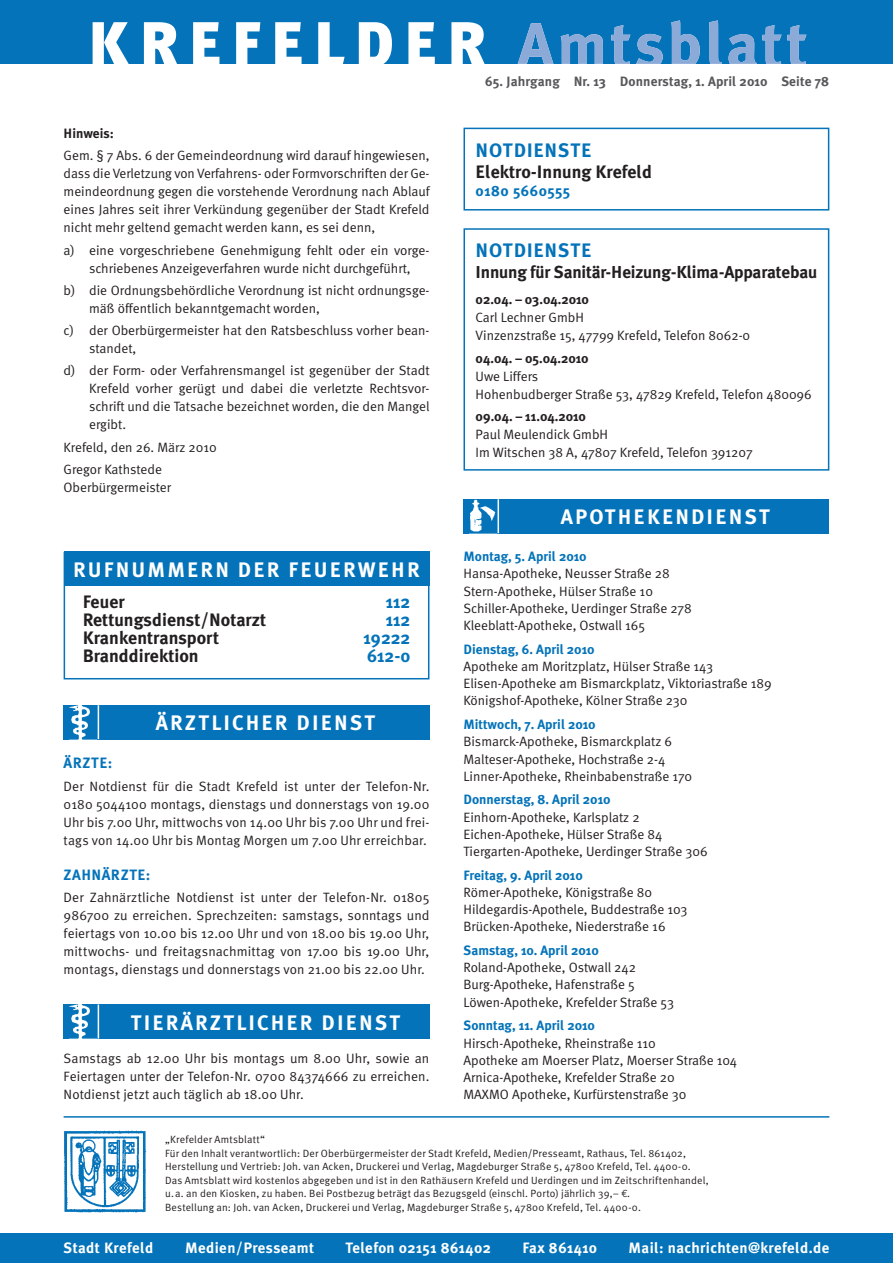
<style>
.page{position:relative;width:893px;height:1263px;background:#fff}
.page>*{position:absolute;margin:0;border:0;box-sizing:border-box;transform-origin:0 0}
.t1{font:700 21px "Meta Plus";letter-spacing:.1em;color:#fff}
.t2{font:700 19.5px "Meta Plus";letter-spacing:.04em;color:#0473b9}
.t3{font:700 18px "Meta Plus";color:#231f20}
.t4{font:700 18px "Meta Plus";color:#0473b9}
.t5{font:700 17.25px "Meta Plus";letter-spacing:-.01em;color:#231f20}
.t6{font:700 15px "Meta Plus";letter-spacing:.025em;color:#fff}
.t7{font:700 15px "Meta Plus";letter-spacing:.035em;color:#0473b9}
.t8{font:13.5px/18px "Meta Normal";color:#231f20}
.t9{font:700 13.5px "Meta Plus";color:#0473b9}
.t10{font:700 13.5px "Meta Plus";color:#231f20}
.t11{font:700 13.5px "Meta Plus";letter-spacing:.01em;color:#57585a}
.t12{font:10.5px/13.5px "Meta Normal";letter-spacing:.015em;color:#231f20}
.s1{font-family:"Euro Mono"}
</style>
<div class="page">
<div style="left:0;top:0;width:892px;height:64px;background:#0473b9"></div>
<svg style="left:93px;top:22px;width:392px;height:42px"></svg>
<svg style="left:517px;top:20px;width:289px;height:44px"></svg>
<div style="left:0;top:1233px;width:892px;height:30px;background:#0473b9"></div>
<img style="left:64px;top:1131px;width:82px;height:82px">
<svg style="left:63px;top:551px;width:767px;height:567px"></svg>
<div style="left:64px;top:552px;width:365px;height:34px;background:#0473b9"></div>
<div style="left:64px;top:1005px;width:365px;height:34px;background:#0473b9"></div>
<hr style="left:98px;top:1005px;width:1px;height:34px;background:#fff">
<img style="left:69px;top:1005px;width:28px;height:34px">
<div style="left:64px;top:705px;width:365px;height:34px;background:#0473b9"></div>
<hr style="left:98px;top:705px;width:1px;height:34px;background:#fff">
<img style="left:69px;top:705px;width:21px;height:34px">
<div style="left:463px;top:499px;width:366px;height:34px;background:#0473b9"></div>
<hr style="left:497px;top:499px;width:2px;height:34px;background:#fff">
<img style="left:470px;top:499px;width:26px;height:33px">
<div style="left:463px;top:128px;width:366px;height:83px;border:2px solid #0473b9"></div>
<div style="left:463px;top:228px;width:366px;height:243px;border:2px solid #0473b9"></div>
<p class="t10" style="left:64px;top:128px;width:52px">Hinweis:</p>
<p class="t8" style="left:64px;top:148px;width:367px;text-align:justify">Gem. § 7 Abs. 6 der Gemeindeordnung wird darauf hingewiesen, dass die Verletzung von Verfahrens- oder Formvorschriften der Ge&shy;meindeordnung gegen die vorstehende Verordnung nach Ablauf eines Jahres seit ihrer Verkündung gegenüber der Stadt Krefeld nicht mehr geltend gemacht werden kann, es sei denn,</p>
<p class="t8" style="left:64px;top:242px;width:367px;text-align:center">a) eine vorgeschriebene Genehmigung fehlt oder ein vorge&shy;schriebenes Anzeigeverfahren wurde nicht durchgeführt,</p>
<p class="t8" style="left:89px;top:282px;width:342px;text-indent:-26px">b) die Ordnungsbehördliche Verordnung ist nicht ordnungsge&shy;mäß öffentlich bekanntgemacht worden,</p>
<p class="t8" style="left:89px;top:322px;width:342px;text-indent:-26px">c) der Oberbürgermeister hat den Ratsbeschluss vorher bean&shy;standet,</p>
<p class="t8" style="left:89px;top:363px;width:342px;text-align:justify;text-indent:-26px">d) der Form- oder Verfahrensmangel ist gegenüber der Stadt Krefeld vorher gerügt und dabei die verletzte Rechtsvor&shy;schrift und die Tatsache bezeichnet worden, die den Mangel ergibt.</p>
<p class="t8" style="left:64px;top:437px;width:155px;line-height:22.2px">Krefeld, den 26. März 2010<br>Gregor Kathstede</p>
<p class="t8" style="left:64px;top:479px;width:109px">Oberbürgermeister</p>
<h1 class="t1" style="left:73px;top:561px;width:348px">RUFNUMMERN DER FEUERWEHR</h1>
<h3 class="t3" style="left:83px;top:595px;width:44px">Feuer</h3>
<h3 class="t4" style="left:386px;top:595px;width:26px">112</h3>
<h3 class="t3" style="left:83px;top:613px;width:185px">Rettungsdienst/Notarzt</h3>
<h3 class="t4" style="left:386px;top:613px;width:26px">112</h3>
<h3 class="t3" style="left:83px;top:631px;width:138px">Krankentransport</h3>
<h3 class="t4" style="left:363px;top:631px;width:48px">19222</h3>
<h3 class="t3" style="left:83px;top:649px;width:117px">Branddirektion</h3>
<h3 class="t4" style="left:367px;top:649px;width:45px">612-0</h3>
<h1 class="t1" style="left:156px;top:714px;width:221px">ÄRZTLICHER DIENST</h1>
<p class="t7" style="left:64px;top:757px;width:50px">ÄRZTE:</p>
<p class="t8" style="left:64px;top:778px;width:367px;text-align:justify">Der Notdienst für die Stadt Krefeld ist unter der Telefon-Nr.<br>0180 5044100 montags, dienstags und donnerstags von 19.00<br>Uhr bis 7.00 Uhr, mittwochs von 14.00 Uhr bis 7.00 Uhr und frei&shy;tags von 14.00 Uhr bis Montag Morgen um 7.00 Uhr erreichbar.</p>
<p class="t7" style="left:64px;top:868px;width:88px">ZAHNÄRZTE:</p>
<p class="t8" style="left:64px;top:889px;width:367px;text-align:justify">Der Zahnärztliche Notdienst ist unter der Telefon-Nr. 01805<br>986700 zu erreichen. Sprechzeiten: samstags, sonntags und feiertags von 10.00 bis 12.00 Uhr und von 18.00 bis 19.00 Uhr, mittwochs- und freitagsnachmittag von 17.00 bis 19.00 Uhr, montags, dienstags und donnerstags von 21.00 bis 22.00 Uhr.</p>
<h1 class="t1" style="left:131px;top:1014px;width:271px">TIERÄRZTLICHER DIENST</h1>
<p class="t8" style="left:64px;top:1051px;width:367px;text-align:justify">Samstags ab 12.00 Uhr bis montags um 8.00 Uhr, sowie an Feiertagen unter der Telefon-Nr. 0700 84374666 zu erreichen.<br>Notdienst jetzt auch täglich ab 18.00 Uhr.</p>
<p class="t11" style="left:485px;top:76px;width:346px">65. Jahrgang Nr. 13 Donnerstag, 1. April 2010 Seite 78</p>
<h2 class="t2" style="left:475px;top:142px;width:117px">NOTDIENSTE</h2>
<h3 class="t3" style="left:475px;top:165px;width:178px">Elektro-Innung Krefeld</h3>
<p class="t7" style="left:475px;top:185px;width:96px">0180 5660555</p>
<h2 class="t2" style="left:475px;top:242px;width:117px">NOTDIENSTE</h2>
<p class="t5" style="left:475px;top:265px;width:343px">Innung für Sanitär-Heizung-Klima-Apparatebau</p>
<p class="t10" style="left:475px;top:294px;width:115px">02.04. – 03.04.2010</p>
<p class="t8" style="left:475px;top:310px;width:276px">Carl Lechner GmbH<br>Vinzenzstraße 15, 47799 Krefeld, Telefon 8062-0</p>
<p class="t10" style="left:475px;top:352px;width:114px">04.04. – 05.04.2010</p>
<p class="t8" style="left:475px;top:368px;width:338px">Uwe Liffers<br>Hohenbudberger Straße 53, 47829 Krefeld, Telefon 480096</p>
<p class="t10" style="left:475px;top:411px;width:112px">09.04. – 11.04.2010</p>
<p class="t8" style="left:475px;top:426px;width:278px">Paul Meulendick GmbH<br>Im Witschen 38 A, 47807 Krefeld, Telefon 391207</p>
<h1 class="t1" style="left:561px;top:508px;width:210px">APOTHEKENDIENST</h1>
<p class="t9" style="left:463px;top:551px;width:124px">Montag, 5. April 2010</p>
<p class="t8" style="left:463px;top:566px;width:230px;line-height:17.2px">Hansa-Apotheke, Neusser Straße 28<br>Stern-Apotheke, Hülser Straße 10<br>Schiller-Apotheke, Uerdinger Straße 278<br>Kleeblatt-Apotheke, Ostwall 165</p>
<p class="t9" style="left:463px;top:644px;width:132px">Dienstag, 6. April 2010</p>
<p class="t8" style="left:463px;top:659px;width:310px;line-height:17.2px">Apotheke am Moritzplatz, Hülser Straße 143<br>Elisen-Apotheke am Bismarckplatz, Viktoriastraße 189<br>Königshof-Apotheke, Kölner Straße 230</p>
<p class="t9" style="left:463px;top:719px;width:134px">Mittwoch, 7. April 2010</p>
<p class="t8" style="left:463px;top:734px;width:230px;line-height:17.2px">Bismarck-Apotheke, Bismarckplatz 6<br>Malteser-Apotheke, Hochstraße 2-4<br>Linner-Apotheke, Rheinbabenstraße 170</p>
<p class="t9" style="left:463px;top:794px;width:148px">Donnerstag, 8. April 2010</p>
<p class="t8" style="left:463px;top:809px;width:246px;line-height:17.2px">Einhorn-Apotheke, Karlsplatz 2<br>Eichen-Apotheke, Hülser Straße 84<br>Tiergarten-Apotheke, Uerdinger Straße 306</p>
<p class="t9" style="left:463px;top:869px;width:121px">Freitag, 9. April 2010</p>
<p class="t8" style="left:463px;top:885px;width:225px;line-height:17.2px">Römer-Apotheke, Königstraße 80<br>Hildegardis-Apothele, Buddestraße 103<br>Brücken-Apotheke, Niederstraße 16</p>
<p class="t9" style="left:463px;top:945px;width:137px">Samstag, 10. April 2010</p>
<p class="t8" style="left:463px;top:960px;width:212px;line-height:17.2px">Roland-Apotheke, Ostwall 242<br>Burg-Apotheke, Hafenstraße 5<br>Löwen-Apotheke, Krefelder Straße 53</p>
<p class="t9" style="left:463px;top:1020px;width:133px">Sonntag, 11. April 2010</p>
<p class="t8" style="left:463px;top:1035px;width:275px;line-height:17.2px">Hirsch-Apotheke, Rheinstraße 110<br>Apotheke am Moerser Platz, Moerser Straße 104<br>Arnica-Apotheke, Krefelder Straße 20<br>MAXMO Apotheke, Kurfürstenstraße 30</p>
<p class="t12" style="left:165px;top:1134px;width:545px">„Krefelder Amtsblatt“<br>Für den Inhalt verantwortlich: Der Oberbürgermeister der Stadt Krefeld, Medien/Presseamt, Rathaus, Tel. 861402, Herstellung und Vertrieb: Joh. van Acken, Druckerei und Verlag, Magdeburger Straße 5, 47800 Krefeld, Tel. 4400-0.<br>Das Amtsblatt wird kostenlos abgegeben und ist in den Rathäusern Krefeld und Uerdingen und im Zeitschriftenhandel, u. a. an den Kiosken, zu haben. Bei Postbezug beträgt das Bezugsgeld (einschl. Porto) jährlich 39,– <span class="s1">€</span>.<br>Bestellung an: Joh. van Acken, Druckerei und Verlag, Magdeburger Straße 5, 47800 Krefeld, Tel. 4400-0.</p>
<p class="t6" style="left:64px;top:1242px;width:91px">Stadt Krefeld</p>
<p class="t6" style="left:185px;top:1242px;width:131px">Medien/Presseamt</p>
<p class="t6" style="left:345px;top:1242px;width:147px">Telefon 02151 861402</p>
<p class="t6" style="left:522px;top:1242px;width:76px">Fax 861410</p>
<p class="t6" style="left:628px;top:1242px;width:202px">Mail: nachrichten@krefeld.de</p>
</div>
